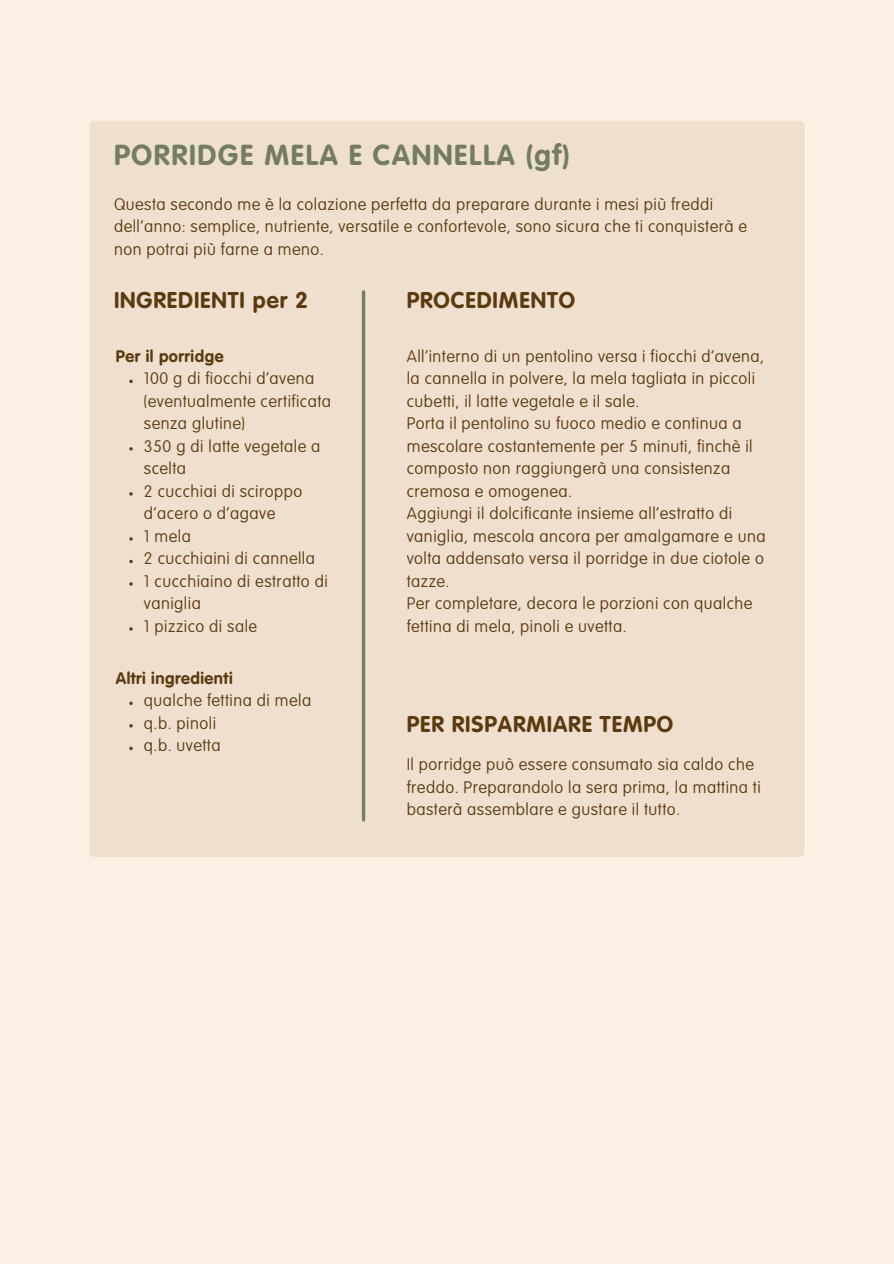
<style>
.page{position:relative;width:894px;height:1264px;background:#fff}
.page>*{position:absolute;margin:0;border:0;box-sizing:border-box;transform-origin:0 0}
.t1{font:700 28.5px "VAG Rounded LT Pro";letter-spacing:.06em;color:#747c63}
.t2{font:700 22.5px "VAG Rounded LT Pro";letter-spacing:.04em;color:#5b3a0f}
.t3{font:100 16.5px/22.5px "VAG Rounded LT Pro";letter-spacing:.03em;color:#5b3a0f}
.t4{font:700 16.5px "VAG Rounded LT Pro";letter-spacing:.03em;color:#5b3a0f}
</style>
<div class="page">
<div style="left:0;top:0;width:893px;height:1263px;background:#faf0e3"></div>
<div style="left:90px;top:121px;width:714px;height:736px;background:#eedfce;border-radius:5px"></div>
<hr style="left:362px;top:292px;width:3px;height:528px;background:#747c63">
<svg style="left:129px;top:701px;width:4px;height:4px"></svg>
<svg style="left:129px;top:724px;width:4px;height:3px"></svg>
<svg style="left:129px;top:746px;width:4px;height:4px"></svg>
<svg style="left:129px;top:379px;width:4px;height:4px"></svg>
<svg style="left:129px;top:447px;width:4px;height:3px"></svg>
<svg style="left:129px;top:492px;width:4px;height:3px"></svg>
<svg style="left:129px;top:537px;width:4px;height:3px"></svg>
<svg style="left:129px;top:559px;width:4px;height:4px"></svg>
<svg style="left:129px;top:582px;width:4px;height:3px"></svg>
<svg style="left:129px;top:627px;width:4px;height:3px"></svg>
<p class="t1" style="left:114px;top:143px;width:457px">PORRIDGE MELA E CANNELLA (gf)</p>
<h2 class="t3" style="left:114px;top:194px;width:634px">Questa secondo me è la colazione perfetta da preparare durante i mesi più freddi dell’anno: semplice, nutriente, versatile e confortevole, sono sicura che ti conquisterà e non potrai più farne a meno.</h2>
<p class="t2" style="left:114px;top:291px;width:195px">INGREDIENTI per 2</p>
<p class="t2" style="left:406px;top:291px;width:170px">PROCEDIMENTO</p>
<p class="t4" style="left:116px;top:349px;width:109px">Per il porridge</p>
<p class="t3" style="left:144px;top:368px;width:188px">100 g di fiocchi d’avena (eventualmente certificata senza glutine)</p>
<p class="t3" style="left:144px;top:436px;width:178px">350 g di latte vegetale a scelta</p>
<h2 class="t3" style="left:144px;top:481px;width:160px">2 cucchiai di sciroppo d’acero o d’agave</h2>
<p class="t3" style="left:144px;top:526px;width:49px">1 mela</p>
<p class="t3" style="left:144px;top:548px;width:172px">2 cucchiaini di cannella</p>
<p class="t3" style="left:144px;top:571px;width:185px">1 cucchiaino di estratto di vaniglia</p>
<p class="t3" style="left:144px;top:616px;width:115px">1 pizzico di sale</p>
<p class="t4" style="left:116px;top:671px;width:118px">Altri ingredienti</p>
<p class="t3" style="left:144px;top:690px;width:169px">qualche fettina di mela</p>
<h4 class="t3" style="left:144px;top:713px;width:74px">q.b. pinoli</h4>
<p class="t3" style="left:144px;top:735px;width:78px">q.b. uvetta</p>
<h1 class="t3" style="left:406px;top:346px;width:358px">All’interno di un pentolino versa i fiocchi d’avena, la cannella in polvere, la mela tagliata in piccoli cubetti, il latte vegetale e il sale.</h1>
<p class="t3" style="left:406px;top:413px;width:347px">Porta il pentolino su fuoco medio e continua a mescolare costantemente per 5 minuti, finchè il composto non raggiungerà una consistenza cremosa e omogenea.</p>
<h3 class="t3" style="left:406px;top:503px;width:360px">Aggiungi il dolcificante insieme all’estratto di vaniglia, mescola ancora per amalgamare e una volta addensato versa il porridge in due ciotole o tazze.</h3>
<h4 class="t3" style="left:406px;top:593px;width:347px">Per completare, decora le porzioni con qualche fettina di mela, pinoli e uvetta.</h4>
<p class="t2" style="left:406px;top:714px;width:268px">PER RISPARMIARE TEMPO</p>
<p class="t3" style="left:406px;top:754px;width:355px">Il porridge può essere consumato sia caldo che freddo. Preparandolo la sera prima, la mattina ti basterà assemblare e gustare il tutto.</p>
</div>
